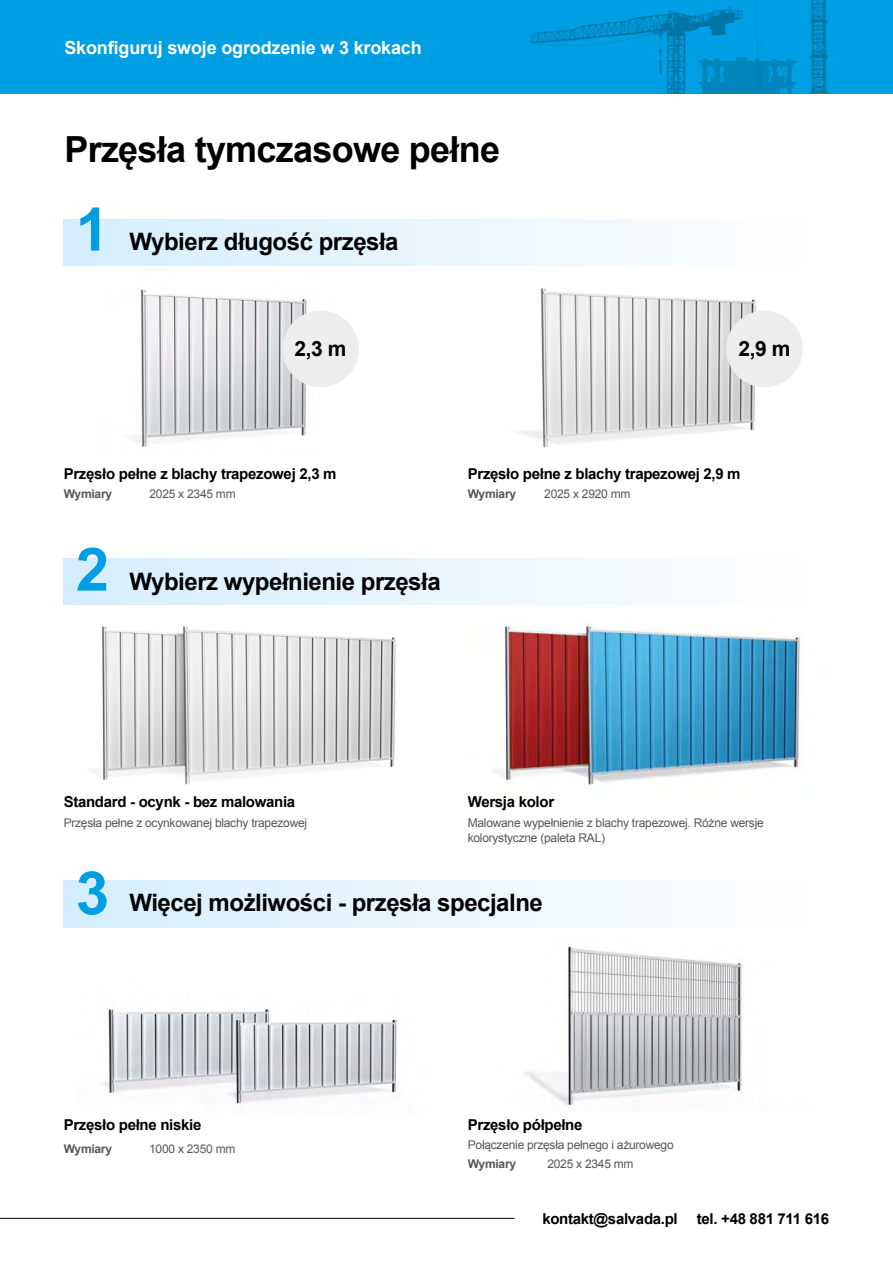
<style>
.page{position:relative;width:893px;height:1263px;background:#fff}
.page>*{position:absolute;margin:0;border:0;box-sizing:border-box;transform-origin:0 0}
.t1{font:700 60px "Arial";color:#009fe3}
.t2{font:700 36px "Arial";letter-spacing:-.02em;color:#000}
.t3{font:700 24px "Arial";letter-spacing:-.02em;color:#000}
.t4{font:700 21px "Arial";color:#000}
.t5{font:700 18px "Arial";letter-spacing:-.01em;color:#fff}
.t6{font:700 15px "Arial";letter-spacing:-.02em;color:#000}
.t7{font:12px/15px "Arial";letter-spacing:-.02em;color:#575756}
.t8{font:700 12px "Arial";letter-spacing:-.02em;color:#575756}
</style>
<div class="page">
<hr style="left:0;top:1218px;width:514px;height:1px;background:#000">
<img style="left:72px;top:0;width:821px;height:94px">
<div style="left:0;top:0;width:72px;height:94px;background:#009fe3"></div>
<div style="left:64px;top:219px;width:765px;height:47px;background:linear-gradient(to right,#d4edfd,#fff)"></div>
<div style="left:64px;top:558px;width:765px;height:47px;background:linear-gradient(to right,#d4edfd,#fff)"></div>
<div style="left:64px;top:881px;width:765px;height:46px;background:linear-gradient(to right,#d4edfd,#fff)"></div>
<img style="left:131px;top:289px;width:213px;height:158px">
<img style="left:518px;top:288px;width:267px;height:160px">
<img style="left:91px;top:626px;width:305px;height:159px">
<div style="left:726px;top:311px;width:77px;height:76px;background:#ededed;border-radius:50%"></div>
<div style="left:282px;top:311px;width:77px;height:76px;background:#ededed;border-radius:50%"></div>
<img style="left:495px;top:624px;width:308px;height:165px">
<img style="left:101px;top:1009px;width:296px;height:95px">
<img style="left:524px;top:946px;width:218px;height:160px">
<h3 class="t5" style="left:64px;top:36px;width:359px">Skonfiguruj swoje ogrodzenie w 3 krokach</h3>
<h2 class="t2" style="left:64px;top:125px;width:437px">Przęsła tymczasowe pełne</h2>
<h1 class="t1" style="left:76px;top:190px;width:35px">1</h1>
<h3 class="t3" style="left:129px;top:226px;width:271px">Wybierz długość przęsła</h3>
<h3 class="t4" style="left:295px;top:335px;width:54px">2,3 m</h3>
<h3 class="t4" style="left:738px;top:335px;width:54px">2,9 m</h3>
<p class="t6" style="left:64px;top:463px;width:274px">Przęsło pełne z blachy trapezowej 2,3 m</p>
<p class="t6" style="left:468px;top:463px;width:274px">Przęsło pełne z blachy trapezowej 2,9 m</p>
<p class="t8" style="left:64px;top:486px;width:50px">Wymiary</p>
<p class="t7" style="left:149px;top:486px;width:88px">2025 x 2345 mm</p>
<p class="t8" style="left:468px;top:486px;width:50px">Wymiary</p>
<p class="t7" style="left:544px;top:486px;width:88px">2025 x 2920 mm</p>
<h1 class="t1" style="left:76px;top:530px;width:35px">2</h1>
<h3 class="t3" style="left:129px;top:566px;width:313px">Wybierz wypełnienie przęsła</h3>
<p class="t6" style="left:64px;top:792px;width:233px">Standard - ocynk - bez malowania</p>
<p class="t7" style="left:64px;top:815px;width:245px">Przęsła pełne z ocynkowanej blachy trapezowej</p>
<p class="t6" style="left:468px;top:792px;width:88px">Wersja kolor</p>
<p class="t7" style="left:468px;top:815px;width:298px">Malowane wypełnienie z blachy trapezowej. Różne wersje kolorystyczne (paleta RAL)</p>
<h1 class="t1" style="left:76px;top:854px;width:35px">3</h1>
<h3 class="t3" style="left:129px;top:886px;width:415px">Więcej możliwości - przęsła specjalne</h3>
<p class="t6" style="left:64px;top:1114px;width:139px">Przęsło pełne niskie</p>
<p class="t6" style="left:468px;top:1114px;width:116px">Przęsło półpełne</p>
<p class="t8" style="left:64px;top:1140px;width:50px">Wymiary</p>
<p class="t7" style="left:468px;top:1137px;width:207px">Połączenie przęsła pełnego i ażurowego</p>
<p class="t7" style="left:149px;top:1141px;width:88px">1000 x 2350 mm</p>
<p class="t8" style="left:468px;top:1155px;width:50px">Wymiary</p>
<p class="t7" style="left:547px;top:1156px;width:88px">2025 x 2345 mm</p>
<p class="t6" style="left:542px;top:1208px;width:137px">kontakt@salvada.pl</p>
<p class="t6" style="left:697px;top:1208px;width:134px">tel. +48 881 711 616</p>
</div>
